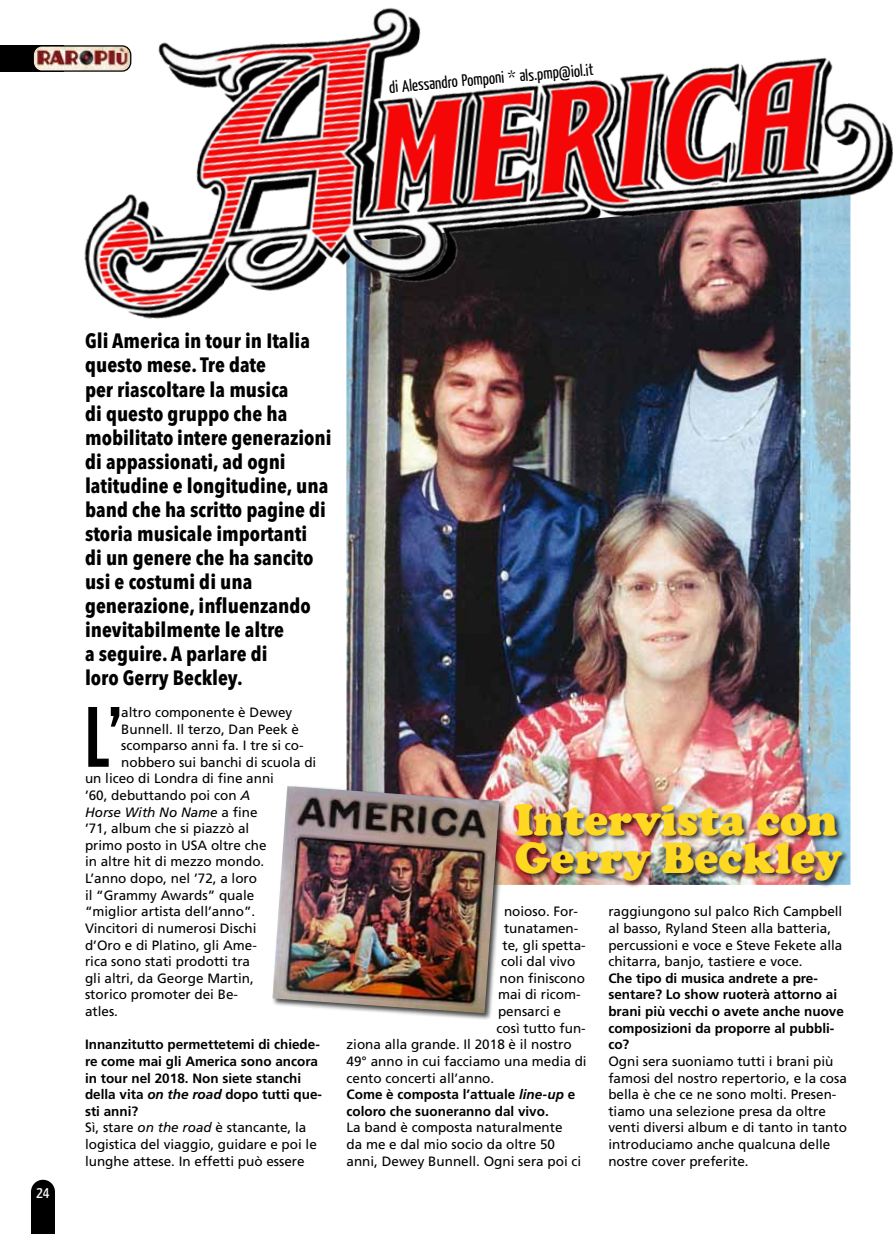
<style>
.page{position:relative;width:893px;height:1234px;background:#fff}
.page>*{position:absolute;margin:0;border:0;box-sizing:border-box;transform-origin:0 0}
.t1{font:81.3px "League Gothic";color:#000}
.t2{font:900 45px/37.5px "Cooper";color:#ffd821}
.t3{font:700 condensed 20.55px/24px "Avenir Next LT Pro";color:#000}
.t4{font:16.5px "Yanone Kaffeesatz";color:#000}
.t5{font:16.5px "Yanone Kaffeesatz";color:#fff}
.t6{font:13.5px/16.6px "Frutiger";color:#000}
.t7{font:700 13.5px/16.6px "Frutiger";color:#000}
.t8{font:italic 13.5px "Frutiger";color:#000}
.s1{font-style:italic}
.s2{font-style:normal}
.s3{font-weight:400}
.s4{font-weight:400;font-style:italic}
</style>
<div class="page">
<div style="left:31px;top:1179px;width:24px;height:24px;background:#000;border-radius:50%"></div>
<div style="left:31px;top:1191px;width:24px;height:42px;background:#000"></div>
<div style="left:0;top:45px;width:64px;height:27px;background:#000"></div>
<img style="left:35px;top:47px;width:27px;height:23px">
<div style="left:33px;top:45px;width:98px;height:27px;border:1px solid #000;border-radius:9px"></div>
<img style="left:346px;top:443px;width:504px;height:441px">
<div style="left:271px;top:784px;width:235px;height:235px;background:#000;opacity:.75"></div>
<img style="left:272px;top:786px;width:227px;height:226px">
<img style="left:62px;top:7px;width:830px;height:436px">
<div style="left:514px;top:803px;width:335px;height:85px;background:#000;opacity:.75"></div>
<p class="t4" style="left:388px;top:76px;width:207px;rotate:-5deg">di Alessandro Pomponi * als.pmp@iol.it</p>
<p class="t5" style="left:36px;top:1180px;width:15px">24</p>
<p class="t3" style="left:85px;top:329px;width:248px">Gli America in tour in Italia questo mese. Tre date<br>per riascoltare la musica<br>di questo gruppo che ha mobilitato intere generazioni di appassionati, ad ogni latitudine e longitudine, una band che ha scritto pagine di storia musicale importanti<br>di un genere che ha sancito usi e costumi di una generazione, influenzando inevitabilmente le altre<br>a seguire. A parlare di<br>loro Gerry Beckley.</p>
<h1 class="t1" style="left:85px;top:689px;width:38px">L’</h1>
<p class="t6" style="left:121px;top:703px;width:173px">altro componente è Dewey</p>
<p class="t6" style="left:121px;top:720px;width:179px">Bunnell. Il terzo, Dan Peek è</p>
<p class="t6" style="left:121px;top:736px;width:184px">scomparso anni fa. I tre si co-</p>
<p class="t6" style="left:121px;top:753px;width:197px">nobbero sui banchi di scuola di</p>
<p class="t6" style="left:85px;top:770px;width:190px">un liceo di Londra di fine anni</p>
<p class="t6" style="left:85px;top:786px;width:167px">’60, debuttando poi con <span class="s1">A</span></p>
<p class="t8" style="left:85px;top:803px;width:174px">Horse With No Name <span class="s2">a fine</span></p>
<p class="t6" style="left:85px;top:819px;width:166px">’71, album che si piazzò al</p>
<p class="t6" style="left:85px;top:836px;width:183px">primo posto in USA oltre che</p>
<p class="t6" style="left:85px;top:853px;width:181px">in altre hit di mezzo mondo.</p>
<p class="t6" style="left:85px;top:869px;width:174px">L’anno dopo, nel ’72, a loro</p>
<p class="t6" style="left:85px;top:886px;width:171px">il “Grammy Awards” quale</p>
<p class="t6" style="left:85px;top:903px;width:172px">“miglior artista dell’anno”.</p>
<p class="t6" style="left:85px;top:919px;width:173px">Vincitori di numerosi Dischi</p>
<p class="t6" style="left:85px;top:936px;width:173px">d’Oro e di Platino, gli Ame-</p>
<p class="t6" style="left:85px;top:952px;width:167px">rica sono stati prodotti tra</p>
<p class="t6" style="left:85px;top:969px;width:170px">gli altri, da George Martin,</p>
<p class="t6" style="left:85px;top:986px;width:155px">storico promoter dei Be-</p>
<p class="t6" style="left:85px;top:1002px;width:35px">atles.</p>
<p class="t7" style="left:85px;top:1035px;width:239px">Innanzitutto permettetemi di chiede&shy;re come mai gli America sono ancora in tour nel 2018. Non siete stanchi della vita <span class="s1">on the road</span> dopo tutti que&shy;sti anni?<br><span class="s3">Sì, stare</span> <span class="s4">on the road</span> <span class="s3">è stancante, la logistica del viaggio, guidare e poi le lunghe attese. In effetti può essere</span></p>
<h2 class="t2" style="left:515px;top:800px;width:329px">Intervista con<br>Gerry Beckley</h2>
<p class="t6" style="left:504px;top:903px;width:76px">noioso. For-</p>
<p class="t6" style="left:504px;top:919px;width:76px">tunatamen-</p>
<p class="t6" style="left:502px;top:936px;width:85px">te, gli spetta-</p>
<p class="t6" style="left:501px;top:952px;width:76px">coli dal vivo</p>
<p class="t6" style="left:499px;top:969px;width:87px">non finiscono</p>
<p class="t6" style="left:498px;top:986px;width:84px">mai di ricom-</p>
<p class="t6" style="left:498px;top:1002px;width:65px">pensarci e</p>
<p class="t6" style="left:496px;top:1019px;width:91px">così tutto fun-</p>
<p class="t6" style="left:346px;top:1035px;width:227px">ziona alla grande. Il 2018 è il nostro</p>
<p class="t6" style="left:346px;top:1052px;width:242px">49° anno in cui facciamo una media di</p>
<p class="t6" style="left:346px;top:1069px;width:149px">cento concerti all’anno.</p>
<p class="t7" style="left:346px;top:1085px;width:230px">Come è composta l’attuale <span class="s1">line-up</span> e</p>
<p class="t7" style="left:346px;top:1102px;width:204px">coloro che suoneranno dal vivo.</p>
<p class="t6" style="left:346px;top:1118px;width:236px">La band è composta naturalmente da me e dal mio socio da oltre 50 anni, Dewey Bunnell. Ogni sera poi ci</p>
<p class="t6" style="left:608px;top:903px;width:236px">raggiungono sul palco Rich Campbell al basso, Ryland Steen alla batteria, percussioni e voce e Steve Fekete alla chitarra, banjo, tastiere e voce.</p>
<p class="t7" style="left:608px;top:969px;width:237px">Che tipo di musica andrete a pre&shy;sentare? Lo show ruoterà attorno ai brani più vecchi o avete anche nuove composizioni da proporre al pubbli&shy;co?</p>
<p class="t6" style="left:608px;top:1052px;width:240px">Ogni sera suoniamo tutti i brani più famosi del nostro repertorio, e la cosa bella è che ce ne sono molti. Presen&shy;tiamo una selezione presa da oltre venti diversi album e di tanto in tanto introduciamo anche qualcuna delle nostre cover preferite.</p>
</div>
